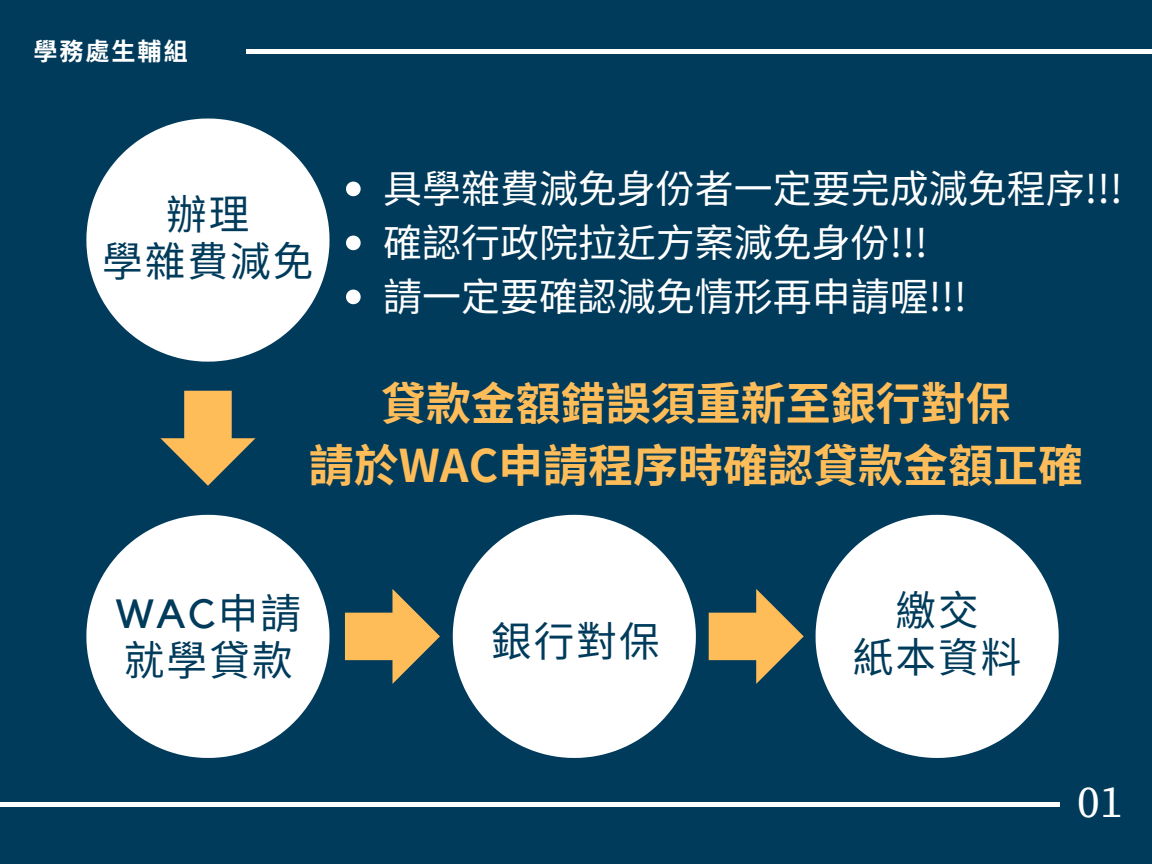
<style>
.page{position:relative;width:1152px;height:864px;background:#003b5b}
.page>*{position:absolute;margin:0;border:0;box-sizing:border-box;transform-origin:0 0}
.t1{font:45.3px "Source Serif Pro";color:#fff}
.t2{font:700 45px/61.8px "Noto Sans TC";color:#ffbd59;text-align:center}
.t3{font:40.65px/47.2px "Noto Sans CJ Ksc";letter-spacing:.05em;color:#003b5b;text-align:center}
.t4{font:39px "Noto Sans TC";color:#fff}
.t5{font:700 24.15px "Noto Sans CJ Ksc";color:#fff}
.s1{font-family:"Kollektif"}
</style>
<div class="page">
<svg style="left:86px;top:515px;width:244px;height:243px;fill:#fff"></svg>
<div style="left:0;top:802px;width:1060px;height:5px;background:#fff"></div>
<div style="left:246px;top:49px;width:906px;height:5px;background:#fff"></div>
<svg style="left:453px;top:515px;width:243px;height:243px;fill:#fff"></svg>
<svg style="left:816px;top:515px;width:243px;height:243px;fill:#fff"></svg>
<svg style="left:160px;top:391px;width:95px;height:95px"></svg>
<svg style="left:86px;top:119px;width:244px;height:243px;fill:#fff"></svg>
<svg style="left:346px;top:182px;width:15px;height:14px"></svg>
<svg style="left:346px;top:236px;width:15px;height:14px"></svg>
<svg style="left:346px;top:290px;width:15px;height:14px"></svg>
<svg style="left:345px;top:589px;width:95px;height:95px"></svg>
<svg style="left:709px;top:589px;width:95px;height:95px"></svg>
<h2 class="t5" style="left:33px;top:32px;width:156px">學務處生輔組</h2>
<p class="t3" style="left:102px;top:188px;width:213px">辦理<br>學雜費減免</p>
<h1 class="t4" style="left:383px;top:158px;width:741px">具學雜費減免身份者一定要完成減免程序!!!</h1>
<h2 class="t4" style="left:383px;top:212px;width:546px">確認行政院拉近方案減免身份!!!</h2>
<h2 class="t4" style="left:383px;top:266px;width:585px">請一定要確認減免情形再申請喔!!!</h2>
<h2 class="t2" style="left:309px;top:369px;width:776px">貸款金額錯誤須重新至銀行對保<br>請於WAC申請程序時確認貸款金額正確</h2>
<p class="t3" style="left:115px;top:587px;width:184px;text-align:left"><span class="s1">WAC</span>申請就學貸款</p>
<p class="t3" style="left:491px;top:615px;width:167px">銀行對保</p>
<p class="t3" style="left:853px;top:584px;width:167px">繳交<br>紙本資料</p>
<p class="t1" style="left:1077px;top:776px;width:47px">01</p>
</div>
